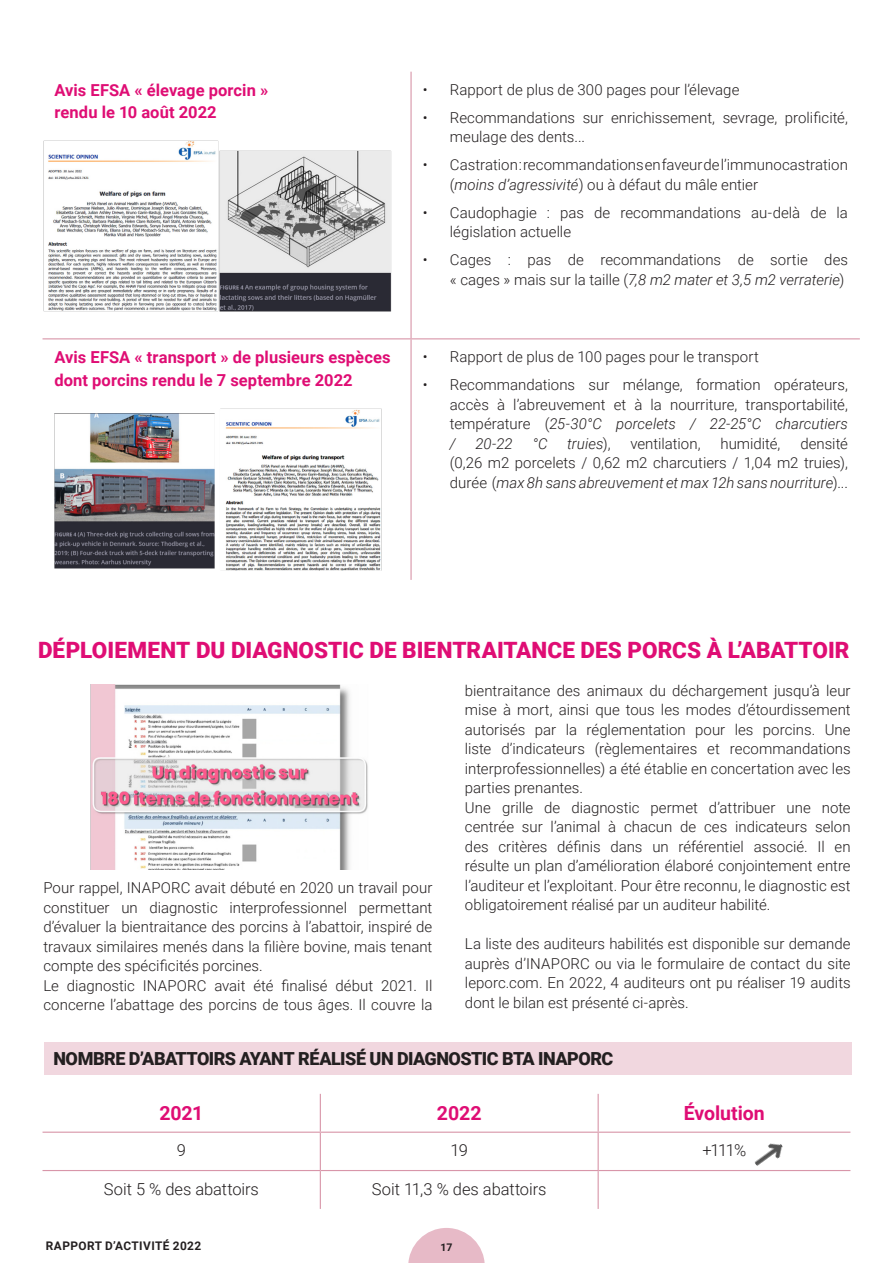
<style>
.page{position:relative;width:893px;height:1263px;background:#fff}
.page>*{position:absolute;margin:0;border:0;box-sizing:border-box;transform-origin:0 0}
.texte_courant{font:900 22.5px "Roboto";color:#df0d74}
.texte_courant-2{font:700 19.5px "Roboto";letter-spacing:-.005em;color:#df0d74}
.texte_courant-3{font:900 18px "Roboto";letter-spacing:-.03em;color:#231f20}
.texte_courant-4{font:700 16.5px/22.5px "Roboto";letter-spacing:.005em;color:#df0d74}
.texte_courant-5{font:300 16.5px "Roboto";letter-spacing:-.005em;color:#231f20}
.texte_courant-6{font:300 15px/19.5px "Roboto";color:#231f20;text-align:justify}
.t1{font:italic 300 15px "Roboto";letter-spacing:.005em;color:#231f20}
.t2{font:700 11.85px "Roboto";letter-spacing:.035em;color:#231f20}
.t3{font:700 10.5px "Roboto";color:#231f20}
.s1{font-style:italic}
.s2{font-style:normal}
</style>
<div class="page">
<svg style="left:408px;top:1228px;width:77px;height:35px"></svg>
<div style="left:44px;top:1042px;width:808px;height:33px;background:#f1d7df"></div>
<hr style="left:410px;top:72px;width:2px;height:266px;background:#d896a9">
<hr style="left:43px;top:338px;width:368px;height:1px;background:#d896a9">
<hr style="left:411px;top:338px;width:449px;height:1px;background:#d896a9">
<hr style="left:410px;top:339px;width:2px;height:241px;background:#d896a9">
<hr style="left:598px;top:1094px;width:1px;height:37px;background:#d896a9">
<hr style="left:598px;top:1131px;width:252px;height:2px;background:#d896a9">
<hr style="left:598px;top:1133px;width:1px;height:37px;background:#d896a9">
<hr style="left:43px;top:1170px;width:277px;height:1px;background:#d896a9">
<hr style="left:320px;top:1170px;width:278px;height:1px;background:#d896a9">
<hr style="left:320px;top:1171px;width:1px;height:38px;background:#d896a9">
<hr style="left:598px;top:1170px;width:252px;height:1px;background:#d896a9">
<hr style="left:598px;top:1171px;width:1px;height:38px;background:#d896a9">
<hr style="left:320px;top:1094px;width:1px;height:37px;background:#d896a9">
<hr style="left:43px;top:1131px;width:277px;height:2px;background:#d896a9">
<hr style="left:320px;top:1131px;width:278px;height:2px;background:#d896a9">
<hr style="left:320px;top:1133px;width:1px;height:37px;background:#d896a9">
<img style="left:44px;top:140px;width:348px;height:172px">
<img style="left:54px;top:408px;width:328px;height:163px">
<img style="left:91px;top:685px;width:277px;height:184px">
<img style="left:754px;top:1143px;width:29px;height:23px">
<p class="texte_courant-4" style="left:54px;top:78px;width:215px">Avis EFSA « élevage porcin » rendu le 10 août 2022</p>
<p class="texte_courant-6" style="left:423px;top:79px;width:318px">• Rapport de plus de 300 pages pour l’élevage</p>
<p class="texte_courant-6" style="left:450px;top:107px;width:400px;text-indent:-27px">• Recommandations sur enrichissement, sevrage, prolificité, meulage des dents...</p>
<p class="texte_courant-6" style="left:450px;top:155px;width:400px;text-indent:-27px">• Castration : recommandations en faveur de l’immunocastration (<span class="s1">moins d’agressivité</span>) ou à défaut du mâle entier</p>
<p class="texte_courant-6" style="left:450px;top:202px;width:400px;text-indent:-27px">• Caudophagie : pas de recommandations au-delà de la législation actuelle</p>
<p class="texte_courant-6" style="left:423px;top:250px;width:427px;text-align:right">• Cages : pas de recommandations de sortie des « cages » mais sur la taille (<span class="s1">7,8 m2 mater et 3,5 m2 verraterie</span>)</p>
<p class="texte_courant-4" style="left:54px;top:345px;width:338px">Avis EFSA « transport » de plusieurs espèces dont porcins rendu le 7 septembre 2022</p>
<p class="texte_courant-6" style="left:423px;top:346px;width:337px">• Rapport de plus de 100 pages pour le transport</p>
<p class="texte_courant-6" style="left:450px;top:374px;width:400px;text-indent:-27px">• Recommandations sur mélange, formation opérateurs, accès à l’abreuvement et à la nourriture, transportabilité, température (<span class="s1">25-30°C porcelets / 22-25°C charcutiers /</span></p>
<p class="t1" style="left:475px;top:433px;width:39px">20-22</p>
<p class="t1" style="left:532px;top:433px;width:17px">°C</p>
<p class="t1" style="left:567px;top:433px;width:45px">truies<span class="s2">),</span></p>
<p class="texte_courant-6" style="left:630px;top:433px;width:72px">ventilation,</p>
<p class="texte_courant-6" style="left:720px;top:433px;width:62px">humidité,</p>
<p class="texte_courant-6" style="left:450px;top:433px;width:400px;text-indent:350px">densité (0,26 m2 porcelets / 0,62 m2 charcutiers / 1,04 m2 truies), durée (<span class="s1">max 8h sans abreuvement et max 12h sans nourriture</span>)...</p>
<p class="texte_courant" style="left:38px;top:634px;width:813px">DÉPLOIEMENT DU DIAGNOSTIC DE BIENTRAITANCE DES PORCS À L’ABATTOIR</p>
<p class="texte_courant-6" style="left:465px;top:680px;width:387px">bientraitance des animaux du déchargement jusqu’à leur mise à mort, ainsi que tous les modes d’étourdissement autorisés par la réglementation pour les porcins. Une liste d’indicateurs (règlementaires et recommandations interprofessionnelles) a été établie en concertation avec les parties prenantes.</p>
<p class="texte_courant-6" style="left:465px;top:797px;width:387px">Une grille de diagnostic permet d’attribuer une note centrée sur l’animal à chacun de ces indicateurs selon des critères définis dans un référentiel associé. Il en résulte un plan d’amélioration élaboré conjointement entre l’auditeur et l’exploitant. Pour être reconnu, le diagnostic est obligatoirement réalisé par un auditeur habilité.</p>
<p class="texte_courant-6" style="left:465px;top:934px;width:387px">La liste des auditeurs habilités est disponible sur demande auprès d’INAPORC ou via le formulaire de contact du site leporc.com. En 2022, 4 auditeurs ont pu réaliser 19 audits dont le bilan est présenté ci-après.</p>
<p class="texte_courant-6" style="left:43px;top:878px;width:390px">Pour rappel, INAPORC avait débuté en 2020 un travail pour constituer un diagnostic interprofessionnel permettant d’évaluer la bientraitance des porcins à l’abattoir, inspiré de travaux similaires menés dans la filière bovine, mais tenant compte des spécificités porcines.</p>
<p class="texte_courant-6" style="left:43px;top:975px;width:390px">Le diagnostic INAPORC avait été finalisé début 2021. Il concerne l’abattage des porcins de tous âges. Il couvre la</p>
<p class="texte_courant-3" style="left:53px;top:1046px;width:561px">NOMBRE D’ABATTOIRS AYANT RÉALISÉ UN DIAGNOSTIC BTA INAPORC</p>
<p class="texte_courant-2" style="left:159px;top:1100px;width:46px">2021</p>
<p class="texte_courant-2" style="left:437px;top:1100px;width:46px">2022</p>
<p class="texte_courant-2" style="left:684px;top:1100px;width:82px">Évolution</p>
<p class="texte_courant-5" style="left:177px;top:1139px;width:11px">9</p>
<p class="texte_courant-5" style="left:451px;top:1139px;width:19px">19</p>
<p class="texte_courant-5" style="left:702px;top:1139px;width:45px">+111%</p>
<p class="texte_courant-5" style="left:104px;top:1177px;width:157px">Soit 5 % des abattoirs</p>
<p class="texte_courant-5" style="left:372px;top:1177px;width:176px">Soit 11,3 % des abattoirs</p>
<p class="t2" style="left:46px;top:1238px;width:157px">RAPPORT D’ACTIVITÉ 2022</p>
<p class="t3" style="left:440px;top:1240px;width:14px">17</p>
</div>
